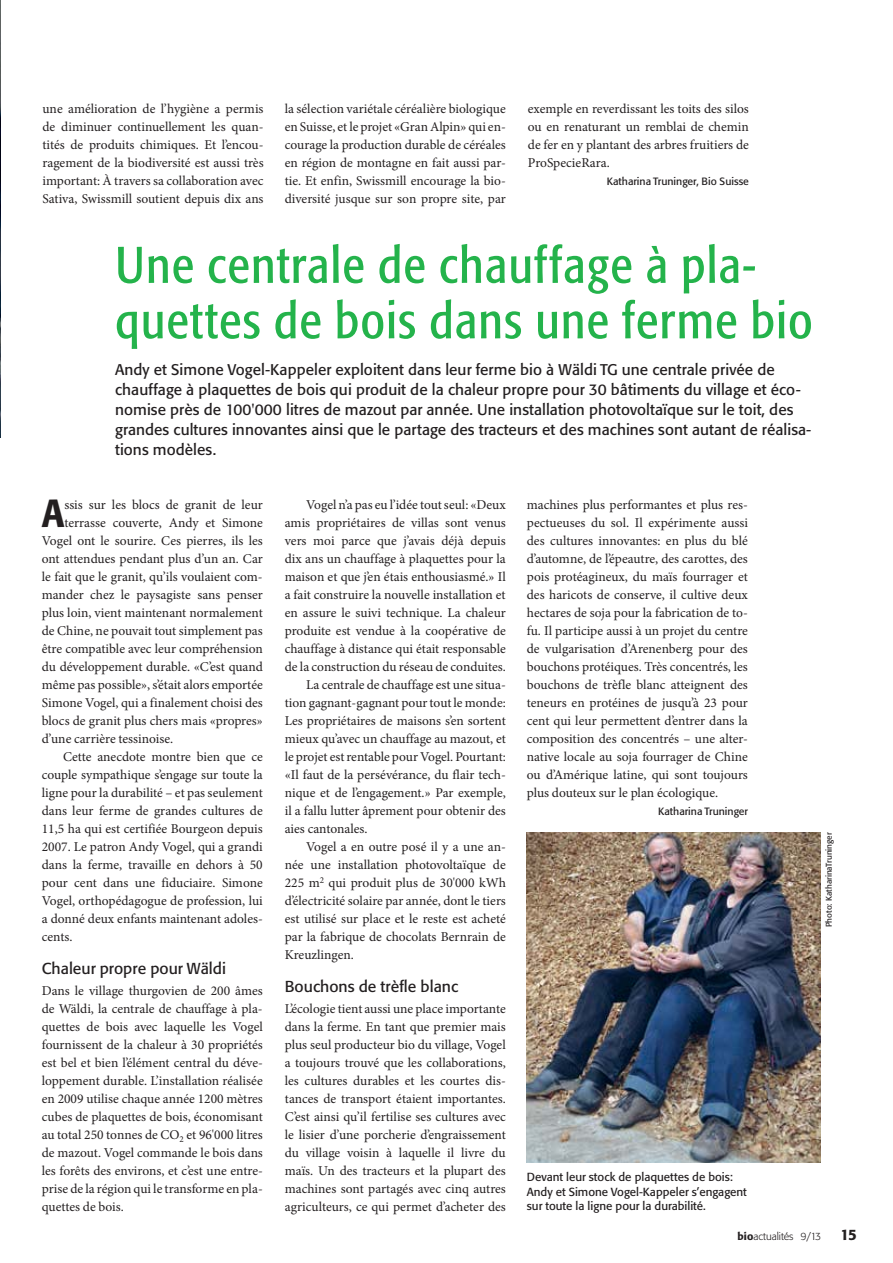
<style>
.page{position:relative;width:893px;height:1263px;background:#fff}
.page>*{position:absolute;margin:0;border:0;box-sizing:border-box;transform-origin:0 0}
.t1{font:condensed 51px/55.5px "Formata BQ";letter-spacing:.025em;color:#24b34b}
.t2{font:500 condensed 38.85px "Formata BQ";color:#231f20}
.t3{font:15.75px "Formata BQ";color:#231f20}
.t4{font:15.3px/19.8px "Formata BQ";letter-spacing:.005em;color:#231f20}
.t5{font:500 15px "Formata BQ";color:#231f20}
.t6{font:13.5px/18px "Minion Pro";color:#231f20;text-align:justify}
.t7{font:11.55px/14.5px "Formata BQ";color:#231f20}
.t8{font:10.5px "Formata BQ";color:#231f20}
.t9{font:300 10.5px "Formata BQ";color:#231f20}
.t10{font:8.25px "Formata BQ";color:#231f20}
.s1{font-weight:500}
</style>
<div class="page">
<img style="left:0;top:0;width:1px;height:437px">
<img style="left:527px;top:833px;width:293px;height:330px">
<p class="t6" style="left:42px;top:101px;width:223px">une amélioration de l’hygiène a permis de diminuer continuellement les quan&shy;tités de produits chimiques. Et l’encou&shy;ragement de la biodiversité est aussi très important: À travers sa collaboration avec Sativa, Swissmill soutient depuis dix ans</p>
<p class="t6" style="left:285px;top:101px;width:223px">la sélection variétale céréalière biologique en Suisse, et le projet «Gran Alpin» qui en&shy;courage la production durable de céréales en région de montagne en fait aussi par&shy;tie. Et enfin, Swissmill encourage la bio&shy;diversité jusque sur son propre site, par</p>
<p class="t6" style="left:528px;top:101px;width:223px">exemple en reverdissant les toits des silos ou en renaturant un remblai de chemin de fer en y plantant des arbres fruitiers de ProSpecieRara.</p>
<p class="t8" style="left:607px;top:176px;width:144px">Katharina Truninger, Bio Suisse</p>
<h1 class="t1" style="left:115px;top:240px;width:699px">Une centrale de chauffage à pla&shy;quettes de bois dans une ferme bio</h1>
<p class="t4" style="left:115px;top:361px;width:698px">Andy et Simone Vogel-Kappeler exploitent dans leur ferme bio à Wäldi TG une centrale privée de chauffage à plaquettes de bois qui produit de la chaleur propre pour 30 bâtiments du village et éco&shy;nomise près de 100'000 litres de mazout par année. Une installation photovoltaïque sur le toit, des grandes cultures innovantes ainsi que le partage des tracteurs et des machines sont autant de réalisa&shy;tions modèles.</p>
<h2 class="t2" style="left:42px;top:491px;width:24px">A</h2>
<p class="t6" style="left:64px;top:497px;width:200px">ssis sur les blocs de granit de leur</p>
<p class="t6" style="left:64px;top:515px;width:200px">terrasse couverte, Andy et Simone</p>
<p class="t6" style="left:42px;top:533px;width:222px">Vogel ont le sourire. Ces pierres, ils les</p>
<p class="t6" style="left:42px;top:551px;width:223px">ont attendues pendant plus d’un an. Car</p>
<p class="t6" style="left:42px;top:569px;width:222px">le fait que le granit, qu’ils voulaient com-</p>
<p class="t6" style="left:42px;top:587px;width:223px">mander chez le paysagiste sans penser</p>
<p class="t6" style="left:42px;top:605px;width:222px">plus loin, vient maintenant normalement</p>
<p class="t6" style="left:42px;top:623px;width:223px">de Chine, ne pouvait tout simplement pas</p>
<p class="t6" style="left:42px;top:641px;width:222px">être compatible avec leur compréhension</p>
<p class="t6" style="left:42px;top:659px;width:223px">du développement durable. «C’est quand</p>
<p class="t6" style="left:42px;top:677px;width:222px">même pas possible», s’était alors emportée</p>
<p class="t6" style="left:42px;top:695px;width:222px">Simone Vogel, qui a finalement choisi des</p>
<p class="t6" style="left:42px;top:713px;width:222px">blocs de granit plus chers mais «propres»</p>
<p class="t6" style="left:42px;top:731px;width:133px">d’une carrière tessinoise.</p>
<p class="t6" style="left:63px;top:749px;width:201px">Cette anecdote montre bien que ce</p>
<p class="t6" style="left:42px;top:767px;width:223px">couple sympathique s’engage sur toute la</p>
<p class="t6" style="left:42px;top:785px;width:222px">ligne pour la durabilité – et pas seulement</p>
<p class="t6" style="left:42px;top:803px;width:222px">dans leur ferme de grandes cultures de</p>
<p class="t6" style="left:42px;top:821px;width:222px">11,5 ha qui est certifiée Bourgeon depuis</p>
<p class="t6" style="left:42px;top:839px;width:222px">2007. Le patron Andy Vogel, qui a grandi</p>
<p class="t6" style="left:42px;top:857px;width:222px">dans la ferme, travaille en dehors à 50</p>
<p class="t6" style="left:42px;top:875px;width:223px">pour cent dans une fiduciaire. Simone</p>
<p class="t6" style="left:42px;top:893px;width:222px">Vogel, orthopédagogue de profession, lui</p>
<p class="t6" style="left:42px;top:911px;width:222px">a donné deux enfants maintenant adoles-</p>
<p class="t6" style="left:42px;top:929px;width:32px">cents.</p>
<p class="t3" style="left:42px;top:961px;width:186px">Chaleur propre pour Wäldi</p>
<p class="t6" style="left:42px;top:983px;width:223px">Dans le village thurgovien de 200 âmes de Wäldi, la centrale de chauffage à pla&shy;quettes de bois avec laquelle les Vogel fournissent de la chaleur à 30 propriétés est bel et bien l’élément central du déve&shy;loppement durable. L’installation réalisée en 2009 utilise chaque année 1200 mètres cubes de plaquettes de bois, économisant au total 250 tonnes de CO<sub>2</sub> et 96'000 litres de mazout. Vogel commande le bois dans les forêts des environs, et c’est une entre&shy;prise de la région qui le transforme en pla&shy;quettes de bois.</p>
<p class="t6" style="left:306px;top:497px;width:201px">Vogel n’a pas eu l’idée tout seul: «Deux</p>
<p class="t6" style="left:285px;top:515px;width:222px">amis propriétaires de villas sont venus</p>
<p class="t6" style="left:285px;top:533px;width:223px">vers moi parce que j’avais déjà depuis</p>
<p class="t6" style="left:285px;top:551px;width:222px">dix ans un chauffage à plaquettes pour la</p>
<p class="t6" style="left:285px;top:569px;width:223px">maison et que j’en étais enthousiasmé.» Il</p>
<p class="t6" style="left:285px;top:587px;width:222px">a fait construire la nouvelle installation et</p>
<p class="t6" style="left:285px;top:605px;width:223px">en assure le suivi technique. La chaleur</p>
<p class="t6" style="left:285px;top:623px;width:223px">produite est vendue à la coopérative de</p>
<p class="t6" style="left:285px;top:641px;width:222px">chauffage à distance qui était responsable</p>
<p class="t6" style="left:285px;top:659px;width:222px">de la construction du réseau de conduites.</p>
<p class="t6" style="left:306px;top:677px;width:201px">La centrale de chauffage est une situa-</p>
<p class="t6" style="left:285px;top:695px;width:223px">tion gagnant-gagnant pour tout le monde:</p>
<p class="t6" style="left:285px;top:713px;width:222px">Les propriétaires de maisons s’en sortent</p>
<p class="t6" style="left:285px;top:731px;width:223px">mieux qu’avec un chauffage au mazout, et</p>
<p class="t6" style="left:285px;top:749px;width:223px">le projet est rentable pour Vogel. Pourtant:</p>
<p class="t6" style="left:285px;top:767px;width:223px">«Il faut de la persévérance, du flair tech-</p>
<p class="t6" style="left:285px;top:785px;width:223px">nique et de l’engagement.» Par exemple,</p>
<p class="t6" style="left:285px;top:803px;width:222px">il a fallu lutter âprement pour obtenir des</p>
<p class="t6" style="left:285px;top:821px;width:84px">aies cantonales.</p>
<p class="t6" style="left:306px;top:839px;width:201px">Vogel a en outre posé il y a une an-</p>
<p class="t6" style="left:285px;top:857px;width:222px">née une installation photovoltaïque de</p>
<p class="t6" style="left:285px;top:875px;width:223px">225 m<sup>2</sup> qui produit plus de 30'000 kWh</p>
<p class="t6" style="left:285px;top:893px;width:223px">d’électricité solaire par année, dont le tiers</p>
<p class="t6" style="left:285px;top:911px;width:223px">est utilisé sur place et le reste est acheté</p>
<p class="t6" style="left:285px;top:929px;width:223px">par la fabrique de chocolats Bernrain de</p>
<p class="t6" style="left:285px;top:947px;width:71px">Kreuzlingen.</p>
<p class="t3" style="left:285px;top:979px;width:175px">Bouchons de trèfle blanc</p>
<p class="t6" style="left:285px;top:1001px;width:223px">L’écologie tient aussi une place importante dans la ferme. En tant que premier mais plus seul producteur bio du village, Vogel a toujours trouvé que les collaborations, les cultures durables et les courtes dis&shy;tances de transport étaient importantes.<br>C’est ainsi qu’il fertilise ses cultures avec le lisier d’une porcherie d’engraissement du village voisin à laquelle il livre du maïs. Un des tracteurs et la plupart des machines sont partagés avec cinq autres agriculteurs, ce qui permet d’acheter des</p>
<p class="t6" style="left:527px;top:497px;width:223px">machines plus performantes et plus res&shy;pectueuses du sol. Il expérimente aussi des cultures innovantes: en plus du blé d’automne, de l’épeautre, des carottes, des pois protéagineux, du maïs fourrager et des haricots de conserve, il cultive deux hectares de soja pour la fabrication de to&shy;fu. Il participe aussi à un projet du centre de vulgarisation d’Arenenberg pour des bouchons protéiques. Très concentrés, les bouchons de trèfle blanc atteignent des teneurs en protéines de jusqu’à 23 pour cent qui leur permettent d’entrer dans la composition des concentrés – une alter&shy;native locale au soja fourrager de Chine ou d’Amérique latine, qui sont toujours plus douteux sur le plan écologique.</p>
<p class="t8" style="left:658px;top:806px;width:91px">Katharina Truninger</p>
<p class="t7" style="left:527px;top:1170px;width:222px">Devant leur stock de plaquettes de bois:<br>Andy et Simone Vogel-Kappeler s’engagent sur toute la ligne pour la durabilité.</p>
<p class="t10" style="left:825px;top:927px;width:96px;rotate:-90deg">Photo: KatharinaTruninger</p>
<p class="t9" style="left:737px;top:1232px;width:85px"><span class="s1">bio</span>actualités 9/13</p>
<p class="t5" style="left:840px;top:1228px;width:18px">15</p>
</div>
